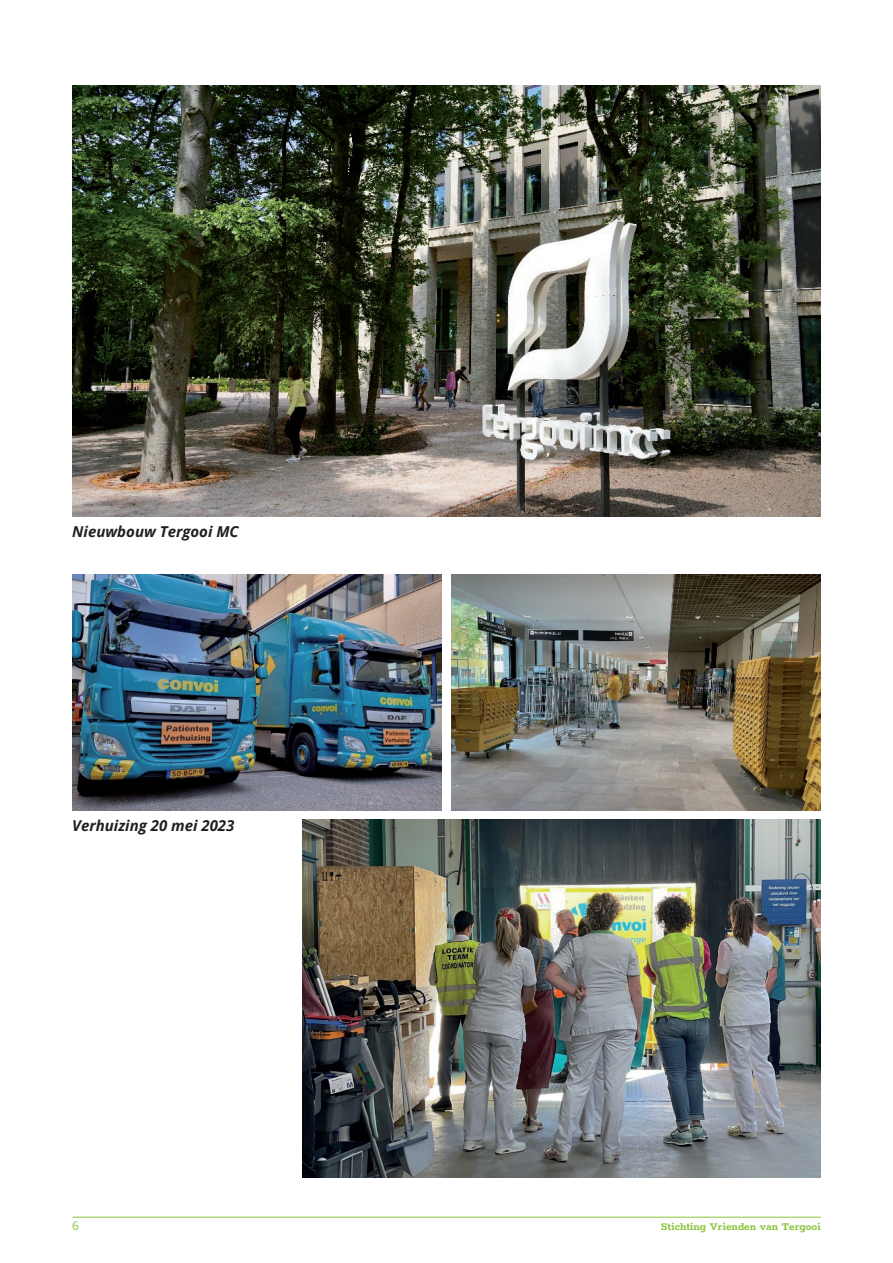
<style>
.page{position:relative;width:893px;height:1263px;background:#fff}
.page>*{position:absolute;margin:0;border:0;box-sizing:border-box;transform-origin:0 0}
.t1{font:italic 700 15px "Open Sans";color:#231f20}
.t2{font:700 12px "Rokkitt";color:#8bc63e}
.t3{font:12px "Open Sans";color:#8bc63e}
</style>
<div class="page">
<hr style="left:72px;top:1217px;width:749px;height:1px;background:#8bc63e">
<img style="left:72px;top:85px;width:749px;height:431px">
<img style="left:72px;top:574px;width:370px;height:236px">
<img style="left:451px;top:574px;width:370px;height:236px">
<img style="left:302px;top:820px;width:519px;height:358px">
<p class="t1" style="left:72px;top:521px;width:168px">Nieuwbouw Tergooi MC</p>
<p class="t1" style="left:72px;top:815px;width:164px">Verhuizing 20 mei 2023</p>
<p class="t3" style="left:72px;top:1217px;width:8px">6</p>
<p class="t2" style="left:661px;top:1218px;width:161px">Stichting Vrienden van Tergooi</p>
</div>
